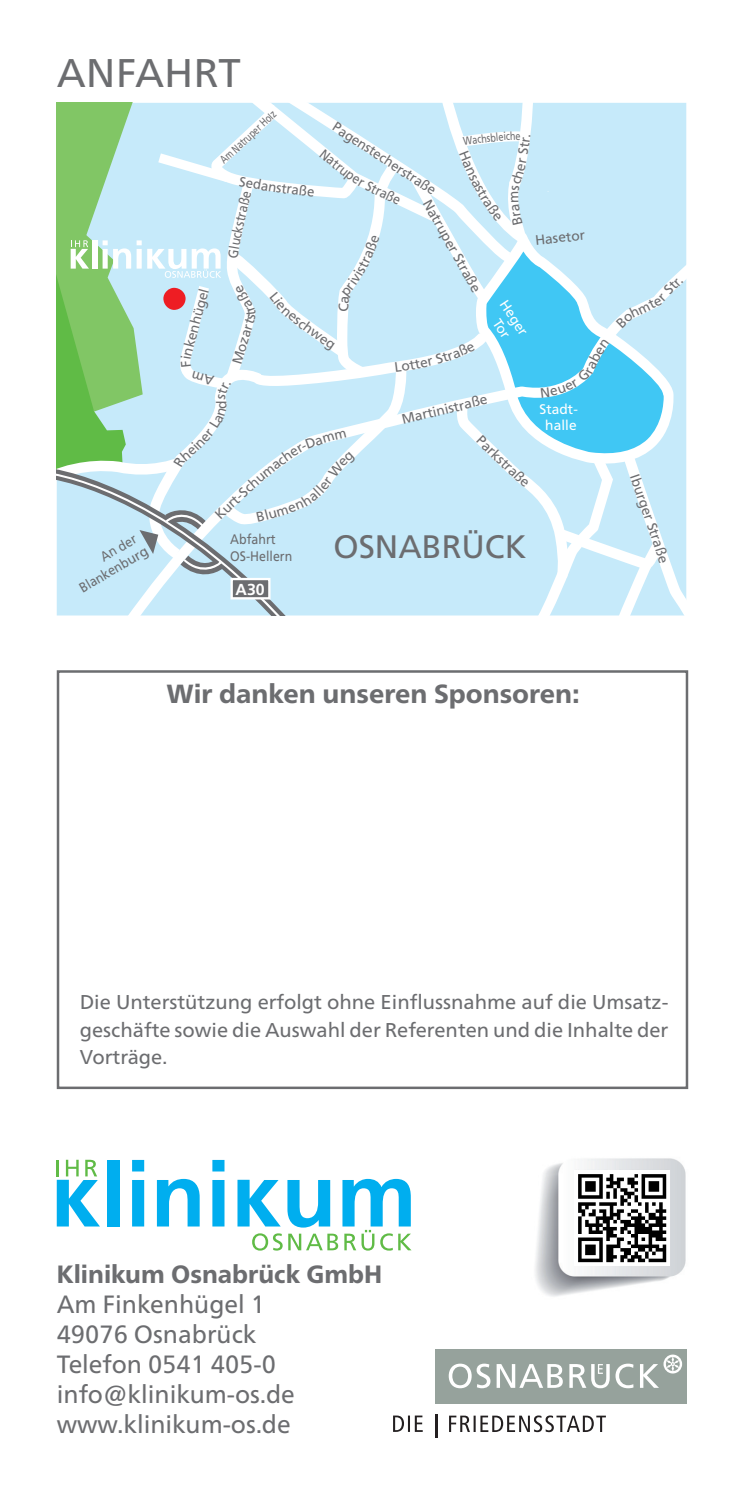
<style>
.page{position:relative;width:745px;height:1489px;background:#fff}
.page>*{position:absolute;margin:0;border:0;box-sizing:border-box;transform-origin:0 0}
.t1{font:40px "Frutiger Neue LT Pro";color:#6c6d70}
.t2{font:32.5px "Frutiger";color:#6c6d70}
.t3{font:800 26.25px "Frutiger Neue LT Pro";color:#6c6d70}
.t4{font:25px/30px "Frutiger Neue LT Pro";color:#6c6d70}
.t5{font:800 25px "Frutiger Neue LT Pro";color:#6c6d70}
.t6{font:20px/27.5px "Frutiger Neue LT Pro";color:#6c6d70;text-align:justify}
.t7{font:700 16px "Frutiger";color:#fff}
.t8{font:13.75px "Frutiger";color:#6c6d70}
.t9{font:13.75px "Frutiger";color:#6c6d70;scale:.9 1}
.t10{font:13.75px/16.2px "Frutiger";color:#fff;text-align:center}
.t11{font:13.75px "Frutiger";color:#6c6d70;scale:.96 1}
.t12{font:11.25px "Frutiger";color:#6c6d70;scale:.75 1}
.t13{font:11.25px "Frutiger";color:#6c6d70;scale:.8 1}
</style>
<div class="page">
<div style="left:107px;top:1159px;width:12px;height:67px;background:#00aeef"></div>
<svg style="left:132px;top:1159px;width:12px;height:67px"></svg>
<svg style="left:157px;top:1178px;width:42px;height:48px"></svg>
<svg style="left:212px;top:1159px;width:12px;height:67px"></svg>
<svg style="left:57px;top:1159px;width:43px;height:67px"></svg>
<svg style="left:237px;top:1178px;width:174px;height:72px"></svg>
<div style="left:434px;top:1349px;width:252px;height:54px;background:#96a29c"></div>
<svg style="left:448px;top:1363px;width:42px;height:25px"></svg>
<svg style="left:496px;top:1364px;width:66px;height:23px"></svg>
<svg style="left:615px;top:1363px;width:18px;height:25px"></svg>
<svg style="left:640px;top:1354px;width:41px;height:33px"></svg>
<svg style="left:569px;top:1364px;width:40px;height:24px"></svg>
<hr style="left:434px;top:1414px;width:3px;height:23px;background:#231f20">
<svg style="left:449px;top:1415px;width:156px;height:16px"></svg>
<svg style="left:393px;top:1415px;width:29px;height:16px"></svg>
<img style="left:535px;top:1158px;width:151px;height:139px">
<svg style="left:574px;top:1170px;width:95px;height:95px"></svg>
<svg style="left:577px;top:1173px;width:88px;height:88px"></svg>
<div style="left:57px;top:670px;width:630px;height:419px;border:2px solid #6c6d70"></div>
<svg style="left:57px;top:103px;width:630px;height:512px;background:#c0e6ed"></svg>
<h1 class="t1" style="left:57px;top:49px;width:185px">ANFAHRT</h1>
<p class="t12" style="left:241px;top:134px;width:44px;rotate:-43deg">uper Ho</p>
<p class="t12" style="left:217px;top:156px;width:46px;rotate:-42deg">Am Natr</p>
<p class="t8" style="left:179px;top:353px;width:71px;rotate:-75deg">nkenhügel</p>
<p class="t8" style="left:228px;top:361px;width:43px;rotate:-73deg">Mozar</p>
<p class="t9" style="left:97px;top:550px;width:45px;rotate:-30deg">An der</p>
<p class="t9" style="left:76px;top:581px;width:87px;rotate:-30deg">Blankenburg</p>
<p class="t8" style="left:213px;top:408px;width:10px;rotate:-90deg">d</p>
<p class="t9" style="left:230px;top:531px;width:52px">Abfahrt</p>
<p class="t9" style="left:230px;top:547px;width:70px">OS-Hellern</p>
<p class="t7" style="left:235px;top:580px;width:31px">A30</p>
<p class="t11" style="left:338px;top:119px;width:127px;rotate:33deg">Pagenstecherstraße</p>
<p class="t9" style="left:326px;top:146px;width:47px;rotate:39deg">Natrup</p>
<p class="t9" style="left:379px;top:183px;width:31px;rotate:25deg">raße</p>
<p class="t8" style="left:433px;top:197px;width:105px;rotate:61deg">Natruper Straße</p>
<p class="t13" style="left:515px;top:129px;width:8px">e</p>
<p class="t8" style="left:534px;top:232px;width:51px;rotate:-6deg">Hasetor</p>
<p class="t10" style="left:509px;top:297px;width:41px;rotate:56deg">Heger<br>Tor</p>
<p class="t8" style="left:400px;top:412px;width:89px;rotate:-14deg">Martinistraße</p>
<p class="t8" style="left:484px;top:432px;width:62px;rotate:44deg">Parkstraß</p>
<p class="t10" style="left:539px;top:401px;width:42px;rotate:-1deg">Stadt&shy;halle</p>
<h2 class="t2" style="left:333px;top:527px;width:194px">OSNABRÜCK</h2>
<h3 class="t3" style="left:166px;top:677px;width:415px">Wir danken unseren Sponsoren:</h3>
<p class="t8" style="left:654px;top:293px;width:31px;rotate:-46deg">r Str.</p>
<p class="t8" style="left:626px;top:307px;width:35px;rotate:-26deg">hmte</p>
<p class="t8" style="left:641px;top:472px;width:70px;rotate:71deg">Iburger Str</p>
<p class="t6" style="left:80px;top:988px;width:589px">Die Unterstützung erfolgt ohne Einflussnahme auf die Umsatz&shy;geschäfte sowie die Auswahl der Referenten und die Inhalte der Vorträge.</p>
<p class="t5" style="left:57px;top:1259px;width:327px">Klinikum Osnabrück GmbH</p>
<p class="t4" style="left:57px;top:1288px;width:239px">Am Finkenhügel 1<br>49076 Osnabrück<br>Telefon 0541 405-0 info@klinikum-os.de www.klinikum-os.de</p>
</div>
